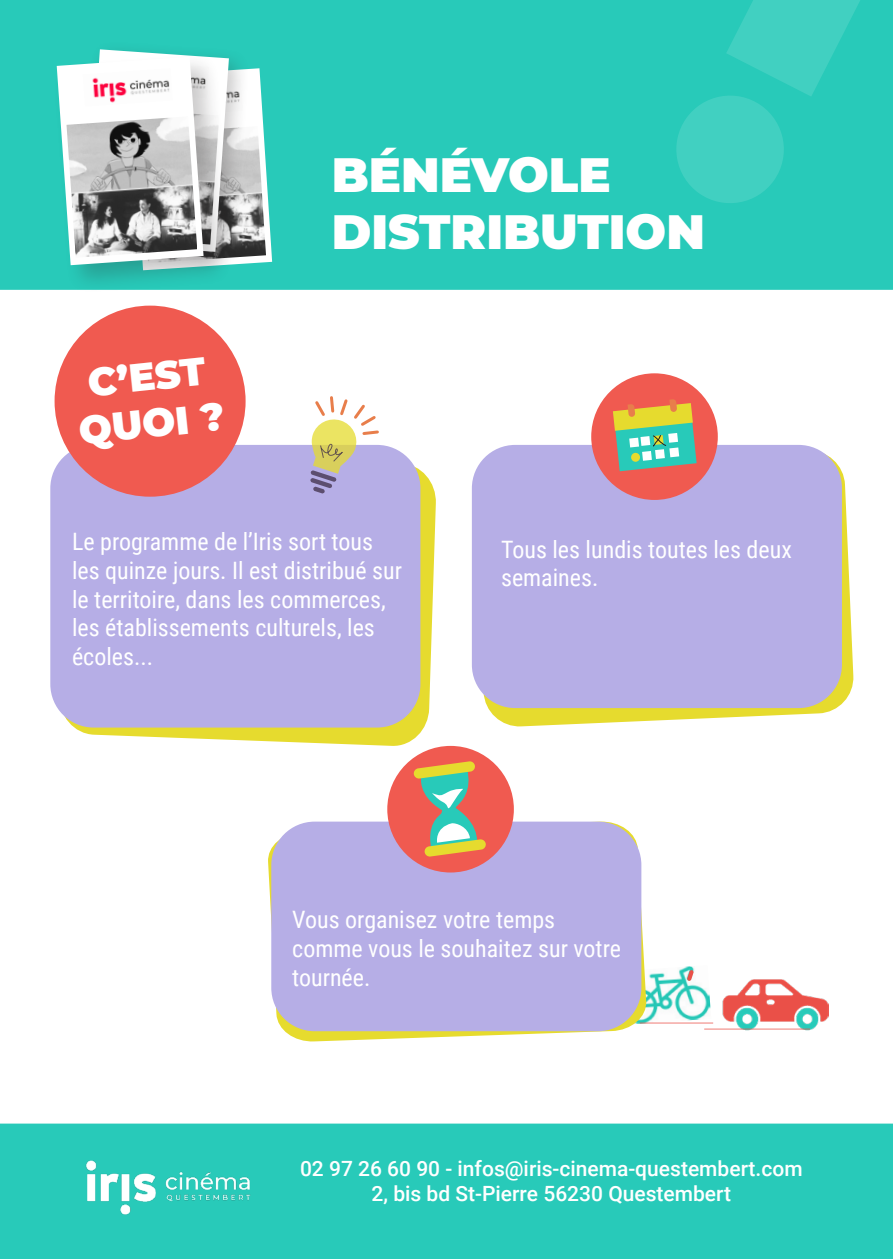
<style>
.page{position:relative;width:893px;height:1259px;background:#fff}
.page>*{position:absolute;margin:0;border:0;box-sizing:border-box;transform-origin:0 0}
.t1{font:900 48px/57.6px "Montserrat";color:#fff}
.t2{font:900 39px/46.8px "Montserrat";color:#fff;text-align:center}
.t3{font:24px/28.8px "Roboto Condensed";color:#fff}
.t4{font:500 21px/25.2px "Roboto";color:#fff;text-align:center}
</style>
<div class="page">
<img style="left:647px;top:966px;width:64px;height:58px">
<div style="left:0;top:1123px;width:893px;height:136px;background:#28cab9"></div>
<div style="left:0;top:0;width:893px;height:290px;background:#28cab9"></div>
<img style="left:64px;top:1137px;width:206px;height:98px">
<svg style="left:669px;top:0;width:224px;height:210px;background:#31ccbb"></svg>
<div style="left:77px;top:40px;width:174px;height:233px;background:#28cab9"></div>
<div style="left:52px;top:52px;width:180px;height:242px;background:#231f20;opacity:.23"></div>
<svg style="left:57px;top:49px;width:215px;height:221px"></svg>
<img style="left:67px;top:116px;width:130px;height:142px">
<img style="left:83px;top:68px;width:90px;height:38px">
<svg style="left:60px;top:451px;width:376px;height:295px;fill:#e6db2e"></svg>
<svg style="left:474px;top:449px;width:380px;height:278px"></svg>
<svg style="left:268px;top:821px;width:379px;height:221px"></svg>
<div style="left:50px;top:445px;width:370px;height:282px;background:#b6aee6;border-radius:43px"></div>
<div style="left:271px;top:821px;width:370px;height:210px;background:#b6aee6;border-radius:43px"></div>
<div style="left:472px;top:445px;width:370px;height:263px;background:#b6aee6;border-radius:43px"></div>
<div style="left:387px;top:746px;width:127px;height:126px;background:#f05a50;border-radius:50%"></div>
<div style="left:591px;top:373px;width:127px;height:127px;background:#f05a50;border-radius:50%"></div>
<div style="left:55px;top:306px;width:191px;height:191px;background:#f05a50;border-radius:50%"></div>
<svg style="left:613px;top:399px;width:84px;height:72px"></svg>
<svg style="left:310px;top:396px;width:69px;height:98px"></svg>
<svg style="left:413px;top:761px;width:73px;height:96px"></svg>
<img style="left:723px;top:979px;width:106px;height:52px">
<svg style="left:687px;top:970px;width:7px;height:11px"></svg>
<hr style="left:640px;top:1022px;width:73px;height:1px;background:#ea5048">
<hr style="left:704px;top:1028px;width:106px;height:1px;background:#ea5048">
<p class="t2" style="left:72px;top:358px;width:147px;rotate:-6deg">C’EST<br>QUOI ?</p>
<p class="t1" style="left:332px;top:143px;width:375px">BÉNÉVOLE<br>DISTRIBUTION</p>
<p class="t3" style="left:72px;top:526px;width:331px">Le programme de l’Iris sort tous les quinze jours. Il est distribué sur le territoire, dans les commerces, les établissements culturels, les écoles...</p>
<p class="t3" style="left:501px;top:534px;width:292px">Tous les lundis toutes les deux semaines.</p>
<p class="t3" style="left:292px;top:904px;width:330px">Vous organisez votre temps comme vous le souhaitez sur votre tournée.</p>
<p class="t4" style="left:300px;top:1155px;width:504px">02 97 26 60 90 - infos@iris-cinema-questembert.com<br>2, bis bd St-Pierre 56230 Questembert</p>
</div>
